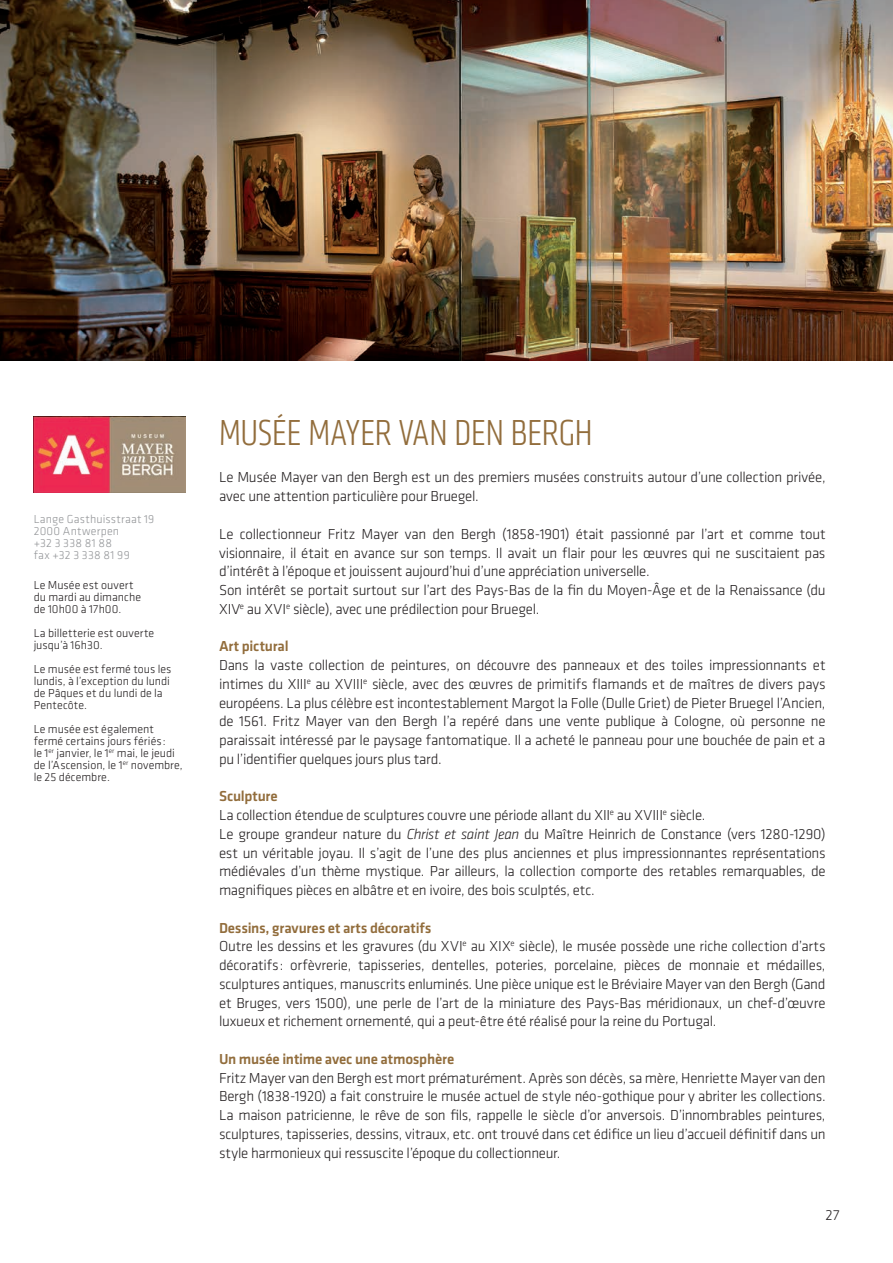
<style>
.page{position:relative;width:893px;height:1263px;background:#fff}
.page>*{position:absolute;margin:0;border:0;box-sizing:border-box;transform-origin:0 0}
.Titre{font:300 condensed 37.5px "Klavika";color:#926d3c}
.Texte{font:300 15px/18.8px "Klavika";letter-spacing:-.02em;color:#231f20;text-align:justify}
.Texte-2{font:500 15px "Klavika";letter-spacing:-.015em;color:#926d3c}
.Texte_infos_pratique{font:300 12px/12px "Klavika";color:#231f20}
.adresse_musée{font:300 12px/12px "Klavika";letter-spacing:.02em;color:#939598}
.s1{font-style:italic}
</style>
<div class="page">
<img style="left:0;top:0;width:893px;height:361px">
<img style="left:34px;top:417px;width:151px;height:76px">
<p class="adresse_musée" style="left:34px;top:513px;width:122px">Lange Gasthuisstraat 19<br>2000 Antwerpen<br>+32 3 338 81 88<br>fax +32 3 338 81 99</p>
<p class="Texte_infos_pratique" style="left:34px;top:579px;width:101px">Le Musée est ouvert</p>
<p class="Texte_infos_pratique" style="left:34px;top:591px;width:109px">du mardi au dimanche</p>
<p class="Texte_infos_pratique" style="left:34px;top:603px;width:89px">de 10h00 à 17h00.</p>
<p class="Texte_infos_pratique" style="left:34px;top:627px;width:122px">La billetterie est ouverte jusqu’à 16h30.</p>
<p class="Texte_infos_pratique" style="left:34px;top:663px;width:139px">Le musée est fermé tous les lundis, à l’exception du lundi de Pâques et du lundi de la<br>Pentecôte.</p>
<p class="Texte_infos_pratique" style="left:34px;top:723px;width:134px">Le musée est également fermé certains jours fériés:</p>
<p class="Texte_infos_pratique" style="left:34px;top:747px;width:151px">le 1<sup>er</sup> janvier, le 1<sup>er</sup> mai, le jeudi de l’Ascension, le 1<sup>er</sup> novembre, le 25 décembre.</p>
<p class="Titre" style="left:219px;top:412px;width:375px">MUSÉE MAYER VAN DEN BERGH</p>
<p class="Texte" style="left:219px;top:468px;width:608px">Le Musée Mayer van den Bergh est un des premiers musées construits autour d’une collection privée, avec une attention particulière pour Bruegel.</p>
<p class="Texte" style="left:219px;top:524px;width:608px">Le collectionneur Fritz Mayer van den Bergh (1858-1901) était passionné par l’art et comme tout visionnaire, il était en avance sur son temps. Il avait un flair pour les œuvres qui ne suscitaient pas d’intérêt à l’époque et jouissent aujourd’hui d’une appréciation universelle.</p>
<p class="Texte" style="left:219px;top:580px;width:608px">Son intérêt se portait surtout sur l’art des Pays-Bas de la fin du Moyen-Âge et de la Renaissance (du<br>XIV<sup>e</sup> au XVI<sup>e</sup> siècle), avec une prédilection pour Bruegel.</p>
<p class="Texte-2" style="left:219px;top:636px;width:71px">Art pictural</p>
<p class="Texte" style="left:219px;top:655px;width:608px">Dans la vaste collection de peintures, on découvre des panneaux et des toiles impressionnants et intimes du XIII<sup>e</sup> au XVIII<sup>e</sup> siècle, avec des œuvres de primitifs flamands et de maîtres de divers pays européens. La plus célèbre est incontestablement Margot la Folle (Dulle Griet) de Pieter Bruegel l’Ancien, de 1561. Fritz Mayer van den Bergh l’a repéré dans une vente publique à Cologne, où personne ne paraissait intéressé par le paysage fantomatique. Il a acheté le panneau pour une bouchée de pain et a pu l’identifier quelques jours plus tard.</p>
<p class="Texte-2" style="left:219px;top:786px;width:60px">Sculpture</p>
<p class="Texte" style="left:219px;top:805px;width:488px">La collection étendue de sculptures couvre une période allant du XII<sup>e</sup> au XVIII<sup>e</sup> siècle.</p>
<p class="Texte" style="left:219px;top:824px;width:608px">Le groupe grandeur nature du <span class="s1">Christ et saint Jean</span> du Maître Heinrich de Constance (vers 1280-1290) est un véritable joyau. Il s’agit de l’une des plus anciennes et plus impressionnantes représentations médiévales d’un thème mystique. Par ailleurs, la collection comporte des retables remarquables, de magnifiques pièces en albâtre et en ivoire, des bois sculptés, etc.</p>
<p class="Texte-2" style="left:219px;top:917px;width:214px">Dessins, gravures et arts décoratifs</p>
<p class="Texte" style="left:219px;top:937px;width:608px">Outre les dessins et les gravures (du XVI<sup>e</sup> au XIX<sup>e</sup> siècle), le musée possède une riche collection d’arts décoratifs: orfèvrerie, tapisseries, dentelles, poteries, porcelaine, pièces de monnaie et médailles, sculptures antiques, manuscrits enluminés. Une pièce unique est le Bréviaire Mayer van den Bergh (Gand et Bruges, vers 1500), une perle de l’art de la miniature des Pays-Bas méridionaux, un chef-d’œuvre luxueux et richement ornementé, qui a peut-être été réalisé pour la reine du Portugal.</p>
<p class="Texte-2" style="left:219px;top:1049px;width:237px">Un musée intime avec une atmosphère</p>
<p class="Texte" style="left:219px;top:1068px;width:608px">Fritz Mayer van den Bergh est mort prématurément. Après son décès, sa mère, Henriette Mayer van den Bergh (1838-1920) a fait construire le musée actuel de style néo-gothique pour y abriter les collections.<br>La maison patricienne, le rêve de son fils, rappelle le siècle d’or anversois. D’innombrables peintures, sculptures, tapisseries, dessins, vitraux, etc. ont trouvé dans cet édifice un lieu d’accueil définitif dans un style harmonieux qui ressuscite l’époque du collectionneur.</p>
<p class="Texte" style="left:826px;top:1206px;width:16px">27</p>
</div>
